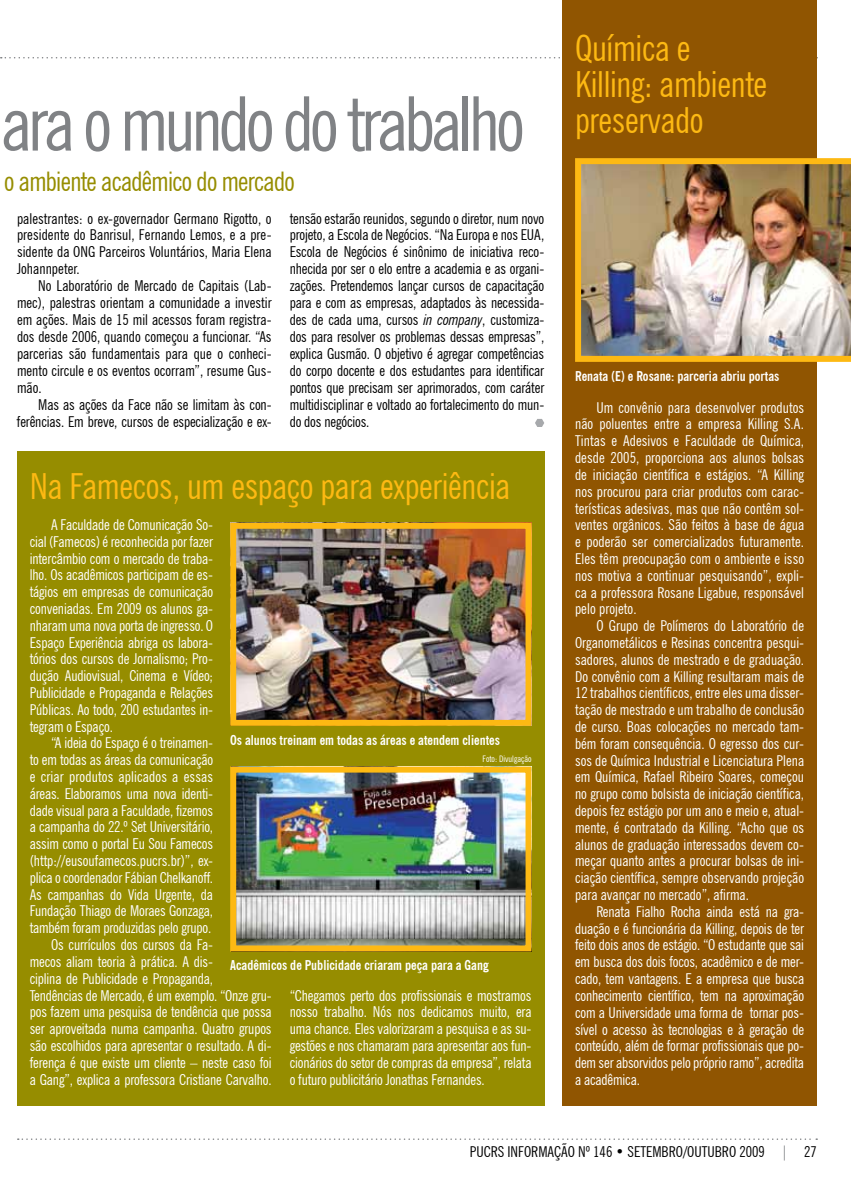
<style>
.page{position:relative;width:851px;height:1191px;background:#fff}
.page>*{position:absolute;margin:0;border:0;box-sizing:border-box;transform-origin:0 0}
.t1{font:condensed 75px "News Gothic BT";letter-spacing:-.05em;color:#808285}
.t2{font:condensed 36px/36px "News Gothic BT";letter-spacing:-.01em;color:#fdb913}
.t3{font:condensed 27px "News Gothic BT";letter-spacing:-.025em;color:#968d00}
.t4{font:condensed 15px/16.8px "News Gothic BT";letter-spacing:-.01em;color:#fff;text-align:justify}
.t5{font:condensed 15px/17px "News Gothic BT";color:#000;text-align:justify}
.t6{font:condensed 15px "News Gothic BT";letter-spacing:.01em;color:#fff}
.t7{font:700 condensed 13.5px "News Gothic BT";color:#fff}
.t8{font:condensed 9px "News Gothic BT";color:#fff}
.s1{font-style:italic}
.s2{color:#808285}
</style>
<div class="page">
<svg style="left:1px;top:57px;width:816px;height:1px"></svg>
<svg style="left:18px;top:1138px;width:799px;height:2px"></svg>
<svg style="left:535px;top:419px;width:9px;height:8px"></svg>
<div style="left:562px;top:0;width:254px;height:1106px;background:#905501"></div>
<div style="left:17px;top:451px;width:527px;height:655px;background:#968d00"></div>
<img style="left:575px;top:158px;width:275px;height:204px">
<img style="left:237px;top:530px;width:287px;height:189px">
<div style="left:230px;top:523px;width:301px;height:203px;border:6px solid #fdb913"></div>
<img style="left:237px;top:773px;width:287px;height:171px">
<div style="left:230px;top:766px;width:301px;height:185px;border:6px solid #fdb913"></div>
<h2 class="t2" style="left:575px;top:30px;width:194px">Química e<br>Killing: ambiente preservado</h2>
<h1 class="t1" style="left:1px;top:78px;width:525px">ara o mundo do trabalho</h1>
<h3 class="t3" style="left:4px;top:164px;width:292px">o ambiente acadêmico do mercado</h3>
<p class="t5" style="left:17px;top:210px;width:256px">palestrantes: o ex-governador Germano Rigotto, o presidente do Banrisul, Fernando Lemos, e a pre&shy;sidente da ONG Parceiros Voluntários, Maria Elena Johannpeter.</p>
<p class="t5" style="left:17px;top:277px;width:256px;text-indent:21px">No Laboratório de Mercado de Capitais (Lab&shy;mec), palestras orientam a comunidade a investir em ações. Mais de 15 mil acessos foram registra&shy;dos desde 2006, quando começou a funcionar. “As parcerias são fundamentais para que o conheci&shy;mento circule e os eventos ocorram”, resume Gus&shy;mão.</p>
<p class="t5" style="left:17px;top:396px;width:256px;text-align:right">Mas as ações da Face não se limitam às con&shy;ferências. Em breve, cursos de especialização e ex-</p>
<p class="t4" style="left:575px;top:399px;width:230px;text-indent:21px">Um convênio para desenvolver produtos não poluentes entre a empresa Killing S.A.<br>Tintas e Adesivos e Faculdade de Química, desde 2005, proporciona aos alunos bolsas de iniciação científica e estágios. “A Killing nos procurou para criar produtos com carac&shy;terísticas adesivas, mas que não contêm sol&shy;ventes orgânicos. São feitos à base de água e poderão ser comercializados futuramente.<br>Eles têm preocupação com o ambiente e isso nos motiva a continuar pesquisando”, expli&shy;ca a professora Rosane Ligabue, responsável pelo projeto.</p>
<p class="t4" style="left:575px;top:617px;width:230px;text-indent:21px">O Grupo de Polímeros do Laboratório de Organometálicos e Resinas concentra pesqui&shy;sadores, alunos de mestrado e de graduação.<br>Do convênio com a Killing resultaram mais de 12 trabalhos científicos, entre eles uma disser&shy;tação de mestrado e um trabalho de conclusão de curso. Boas colocações no mercado tam&shy;bém foram consequência. O egresso dos cur&shy;sos de Química Industrial e Licenciatura Plena em Química, Rafael Ribeiro Soares, começou no grupo como bolsista de iniciação científica, depois fez estágio por um ano e meio e, atual&shy;mente, é contratado da Killing. “Acho que os alunos de graduação interessados devem co&shy;meçar quanto antes a procurar bolsas de ini&shy;ciação científica, sempre observando projeção para avançar no mercado”, afirma.</p>
<p class="t4" style="left:575px;top:903px;width:230px;text-indent:21px">Renata Fialho Rocha ainda está na gra&shy;duação e é funcionária da Killing, depois de ter feito dois anos de estágio. “O estudante que sai em busca dos dois focos, acadêmico e de mer&shy;cado, tem vantagens. E a empresa que busca conhecimento científico, tem na aproximação com a Universidade uma forma de tornar pos&shy;sível o acesso às tecnologias e à geração de conteúdo, além de formar profissionais que po&shy;dem ser absorvidos pelo próprio ramo”, acredita a acadêmica.</p>
<p class="t5" style="left:289px;top:210px;width:256px">tensão estarão reunidos, segundo o diretor, num novo projeto, a Escola de Negócios. “Na Europa e nos EUA, Escola de Negócios é sinônimo de iniciativa reco&shy;nhecida por ser o elo entre a academia e as organi&shy;zações. Pretendemos lançar cursos de capacitação para e com as empresas, adaptados às necessida&shy;des de cada uma, cursos <span class="s1">in company</span>, customiza&shy;dos para resolver os problemas dessas empresas”, explica Gusmão. O objetivo é agregar competências do corpo docente e dos estudantes para identificar pontos que precisam ser aprimorados, com caráter multidisciplinar e voltado ao fortalecimento do mun&shy;do dos negócios.</p>
<p class="t7" style="left:575px;top:367px;width:206px">Renata (E) e Rosane: parceria abriu portas</p>
<h2 class="t2" style="left:30px;top:467px;width:482px">Na Famecos, um espaço para experiência</h2>
<p class="t4" style="left:30px;top:516px;width:185px;text-indent:21px">A Faculdade de Comunicação So&shy;cial (Famecos) é reconhecida por fazer intercâmbio com o mercado de traba&shy;lho. Os acadêmicos participam de es&shy;tágios em empresas de comunicação conveniadas. Em 2009 os alunos ga&shy;nharam uma nova porta de ingresso. O Espaço Experiência abriga os labora&shy;tórios dos cursos de Jornalismo; Pro&shy;dução Audiovisual, Cinema e Vídeo; Publicidade e Propaganda e Relações Públicas. Ao todo, 200 estudantes in&shy;tegram o Espaço.</p>
<p class="t4" style="left:51px;top:734px;width:164px">“A ideia do Espaço é o treinamen-</p>
<p class="t4" style="left:30px;top:751px;width:185px">to em todas as áreas da comunicação</p>
<p class="t6" style="left:30px;top:767px;width:185px">e criar produtos aplicados a essas</p>
<p class="t4" style="left:30px;top:785px;width:185px">áreas. Elaboramos uma nova identi-</p>
<p class="t4" style="left:30px;top:801px;width:185px">dade visual para a Faculdade, fizemos</p>
<p class="t4" style="left:30px;top:818px;width:185px">a campanha do 22.º Set Universitário,</p>
<p class="t4" style="left:30px;top:835px;width:185px">assim como o portal Eu Sou Famecos</p>
<p class="t4" style="left:30px;top:852px;width:185px">(http://eusoufamecos.pucrs.br)”, ex-</p>
<p class="t4" style="left:30px;top:869px;width:185px">plica o coordenador Fábian Chelkanoff.</p>
<p class="t4" style="left:30px;top:885px;width:185px">As campanhas do Vida Urgente, da</p>
<p class="t4" style="left:30px;top:902px;width:185px">Fundação Thiago de Moraes Gonzaga,</p>
<p class="t4" style="left:30px;top:919px;width:183px">também foram produzidas pelo grupo.</p>
<p class="t4" style="left:51px;top:936px;width:164px">Os currículos dos cursos da Fa-</p>
<p class="t4" style="left:30px;top:953px;width:185px">mecos aliam teoria à prática. A dis-</p>
<p class="t4" style="left:30px;top:969px;width:185px">ciplina de Publicidade e Propaganda,</p>
<p class="t4" style="left:30px;top:986px;width:243px">Tendências de Mercado, é um exemplo. “Onze gru-</p>
<p class="t4" style="left:30px;top:1003px;width:243px">pos fazem uma pesquisa de tendência que possa</p>
<p class="t4" style="left:30px;top:1020px;width:243px">ser aproveitada numa campanha. Quatro grupos</p>
<p class="t4" style="left:30px;top:1037px;width:243px">são escolhidos para apresentar o resultado. A di-</p>
<p class="t4" style="left:30px;top:1053px;width:243px">ferença é que existe um cliente – neste caso foi</p>
<p class="t4" style="left:30px;top:1070px;width:243px">a Gang”, explica a professora Cristiane Carvalho.</p>
<p class="t7" style="left:230px;top:731px;width:271px">Os alunos treinam em todas as áreas e atendem clientes</p>
<p class="t8" style="left:482px;top:753px;width:51px">Foto: Divulgação</p>
<p class="t7" style="left:230px;top:957px;width:260px">Acadêmicos de Publicidade criaram peça para a Gang</p>
<p class="t4" style="left:289px;top:986px;width:243px">“Chegamos perto dos profissionais e mostramos nosso trabalho. Nós nos dedicamos muito, era uma chance. Eles valorizaram a pesquisa e as su&shy;gestões e nos chamaram para apresentar aos fun&shy;cionários do setor de compras da empresa”, relata o futuro publicitário Jonathas Fernandes.</p>
<p class="t5" style="left:469px;top:1143px;width:348px">PUCRS INFORMAÇÃO Nº 146 • setembro/outubro 2009 <span class="s2">|</span> 27</p>
</div>
